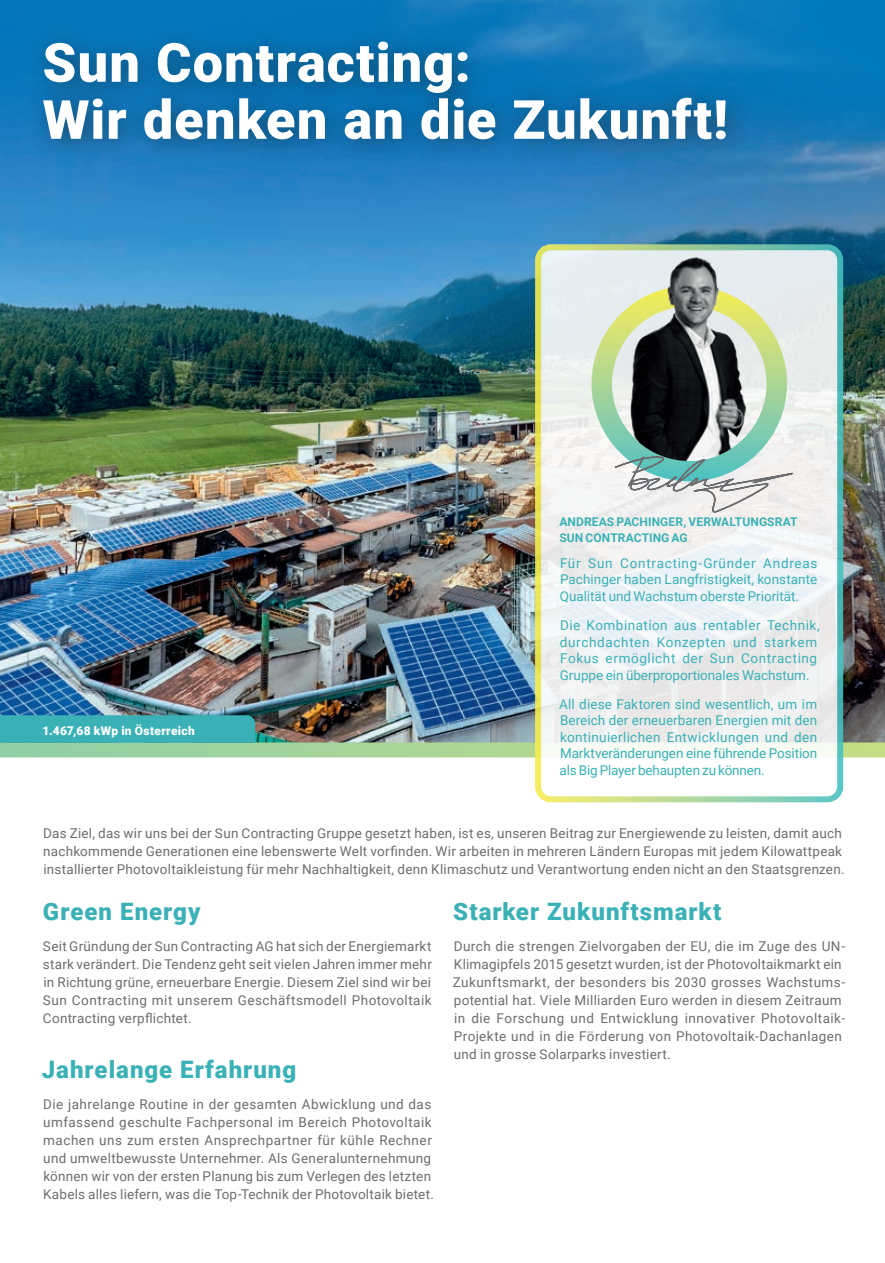
<style>
.page{position:relative;width:885px;height:1263px;background:#fff}
.page>*{position:absolute;margin:0;border:0;box-sizing:border-box;transform-origin:0 0}
.t1{font:900 54px/57px "Roboto";letter-spacing:.02em;color:#fff}
.t2{font:900 24px "Roboto";letter-spacing:.04em;color:#3ab1b6}
.Fließtext-1{font:13.5px/18px "Roboto";letter-spacing:.025em;color:#6c6d70}
.t3{font:13.5px/16.5px "Roboto";color:#3ab1b6;text-align:justify}
.t4{font:13.5px/16.5px "Roboto";letter-spacing:.04em;color:#3ab1b6}
.t5{font:700 12px/16.5px "Roboto";letter-spacing:.005em;color:#3ab1b6}
.t6{font:900 12px "Roboto";letter-spacing:.025em;color:#fff}
</style>
<div class="page">
<img style="left:0;top:141px;width:884px;height:602px">
<svg style="left:0;top:0;width:884px;height:141px;background:#0979bb"></svg>
<div style="left:24px;top:23px;width:727px;height:142px;background:#231f20;opacity:.5"></div>
<svg style="left:0;top:743px;width:884px;height:14px;background:#a3d39b"></svg>
<div style="left:0;top:715px;width:255px;height:28px;background:#3ab1b6"></div>
<div style="left:538px;top:247px;width:302px;height:552px;background:linear-gradient(to bottom,#e8edee,#f5f5f5);border-radius:13px"></div>
<div style="left:535px;top:244px;width:308px;height:558px;border:6px solid #fff;border-radius:13px"></div>
<img style="left:607px;top:243px;width:176px;height:43px">
<svg style="left:591px;top:286px;width:202px;height:228px"></svg>
<p class="t1" style="left:43px;top:32px;width:687px">Sun Contracting:<br>Wir denken an die Zukunft!</p>
<p class="t6" style="left:43px;top:722px;width:154px">1.467,68 kWp in Österreich</p>
<p class="t5" style="left:559px;top:513px;width:239px">ANDREAS PACHINGER, VERWALTUNGSRAT<br>SUN CONTRACTING AG</p>
<p class="t3" style="left:559px;top:554px;width:259px">Für Sun Contracting-Gründer Andreas Pachinger haben Langfristigkeit, konstante Qualität und Wachstum oberste Priorität.</p>
<p class="t4" style="left:559px;top:617px;width:261px">Die Kombination aus rentabler Technik, durchdachten Konzepten und starkem Fokus ermöglicht der Sun Contracting Gruppe ein überproportionales Wachstum.</p>
<p class="t3" style="left:559px;top:695px;width:259px">All diese Faktoren sind wesentlich, um im Bereich der erneuerbaren Energien mit den kontinuierlichen Entwicklungen und den Marktveränderungen eine führende Position als Big Player behaupten zu können.</p>
<p class="Fließtext-1" style="left:43px;top:824px;width:802px">Das Ziel, das wir uns bei der Sun Contracting Gruppe gesetzt haben, ist es, unseren Beitrag zur Energiewende zu leisten, damit auch nachkommende Generationen eine lebenswerte Welt vorfinden. Wir arbeiten in mehreren Ländern Europas mit jedem Kilowattpeak installierter Photovoltaikleistung für mehr Nachhaltigkeit, denn Klimaschutz und Verantwortung enden nicht an den Staatsgrenzen.</p>
<p class="t2" style="left:43px;top:894px;width:159px">Green Energy</p>
<p class="Fließtext-1" style="left:43px;top:936px;width:390px;text-align:justify">Seit Gründung der Sun Contracting AG hat sich der Energiemarkt stark verändert. Die Tendenz geht seit vielen Jahren immer mehr in Richtung grüne, erneuerbare Energie. Diesem Ziel sind wir bei Sun Contracting mit unserem Geschäftsmodell Photovoltaik Contracting verpflichtet.</p>
<p class="t2" style="left:42px;top:1052px;width:256px">Jahrelange Erfahrung</p>
<p class="Fließtext-1" style="left:43px;top:1094px;width:392px">Die jahrelange Routine in der gesamten Abwicklung und das umfassend geschulte Fachpersonal im Bereich Photovoltaik machen uns zum ersten Ansprechpartner für kühle Rechner und umweltbewusste Unternehmer. Als Generalunternehmung können wir von der ersten Planung bis zum Verlegen des letzten Kabels alles liefern, was die Top-Technik der Photovoltaik bietet.</p>
<p class="t2" style="left:453px;top:894px;width:270px">Starker Zukunftsmarkt</p>
<p class="Fließtext-1" style="left:453px;top:936px;width:394px">Durch die strengen Zielvorgaben der EU, die im Zuge des UN-Klimagipfels 2015 gesetzt wurden, ist der Photovoltaikmarkt ein Zukunftsmarkt, der besonders bis 2030 grosses Wachstums&shy;potential hat. Viele Milliarden Euro werden in diesem Zeitraum in die Forschung und Entwicklung innovativer Photovoltaik-Projekte und in die Förderung von Photovoltaik-Dachanlagen und in grosse Solarparks investiert.</p>
</div>
